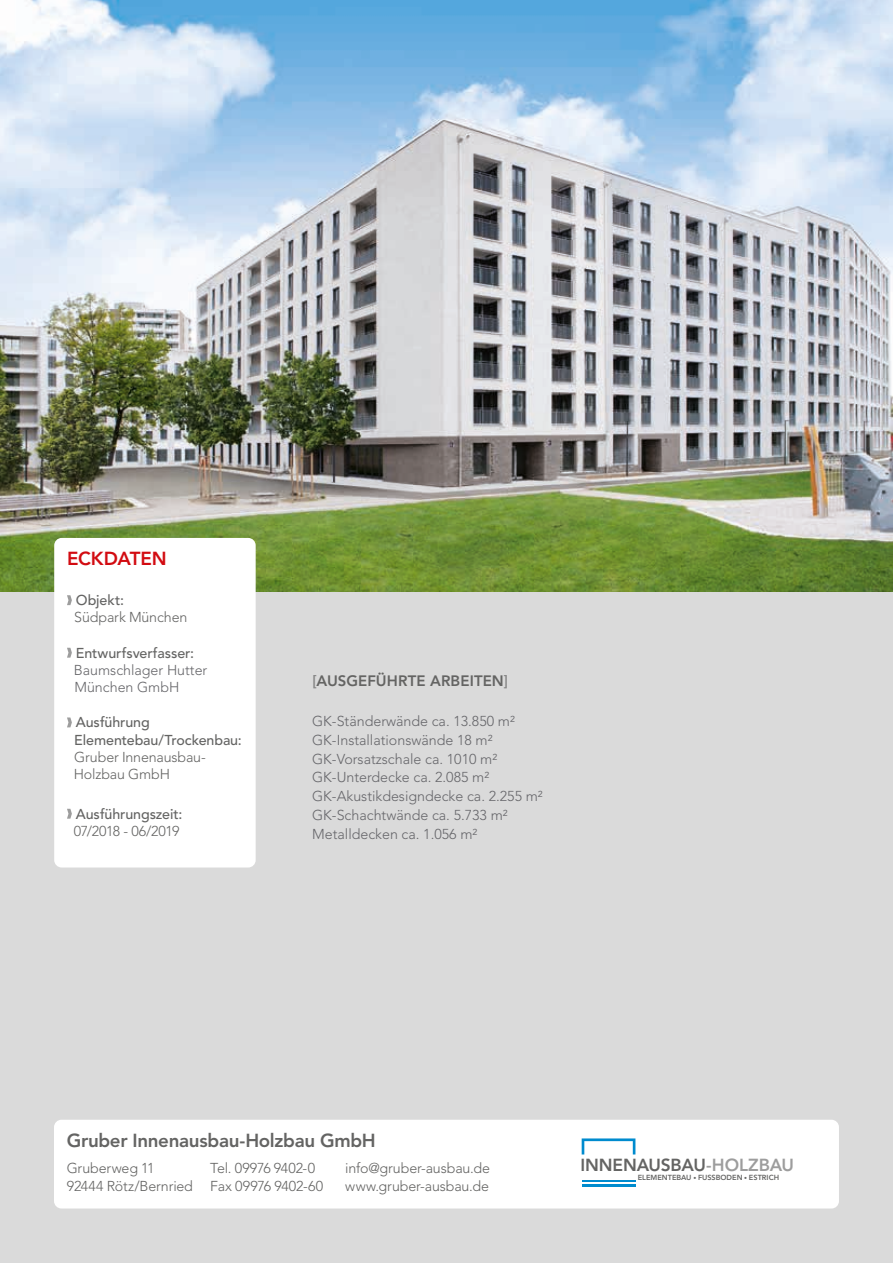
<style>
.page{position:relative;width:893px;height:1263px;background:#dadada}
.page>*{position:absolute;margin:0;border:0;box-sizing:border-box;transform-origin:0 0}
.t1{font:800 18.75px "Avenir LT Std";letter-spacing:-.015em;color:#646463}
.t2{font:800 18.75px "Avenir LT Std";letter-spacing:-.005em;color:#d20b11}
.t3{font:800 17.4px "Avenir LT";letter-spacing:-.005em;color:#646463}
.t4{font:800 15px "Avenir LT Std";letter-spacing:.005em;color:#646463}
.t5{font:300 14.25px/18.8px "Avenir LT Std";color:#66666a}
.t6{font:300 14.25px/17.2px "Avenir LT Std";letter-spacing:-.01em;color:#646463}
.t7{font:500 14.25px/17.2px "Avenir LT Std";letter-spacing:-.005em;color:#646463}
.t8{font:800 7.35px "Avenir LT";color:#646463}
.s1{color:#878787}
.s2{color:#9d9d9d}
.s3{font-size:5.85px}
</style>
<div class="page">
<div style="left:54px;top:1120px;width:785px;height:88px;background:#fff;border-radius:7px"></div>
<hr style="left:582px;top:1184px;width:53px;height:2px;background:#008bce">
<hr style="left:582px;top:1180px;width:53px;height:1px;background:#008bce">
<svg style="left:582px;top:1138px;width:53px;height:16px"></svg>
<img style="left:0;top:0;width:893px;height:591px">
<div style="left:54px;top:538px;width:202px;height:329px;background:#fff;border-radius:7px"></div>
<svg style="left:67px;top:595px;width:5px;height:10px"></svg>
<svg style="left:67px;top:648px;width:5px;height:10px"></svg>
<svg style="left:67px;top:717px;width:5px;height:10px"></svg>
<svg style="left:67px;top:809px;width:5px;height:10px"></svg>
<h1 class="t2" style="left:67px;top:547px;width:101px">ECKDATEN</h1>
<p class="t7" style="left:76px;top:592px;width:50px">Objekt:</p>
<p class="t6" style="left:74px;top:609px;width:115px">Südpark München</p>
<p class="t7" style="left:76px;top:644px;width:120px">Entwurfsverfasser:</p>
<p class="t5" style="left:74px;top:661px;width:135px;line-height:17.2px">Baumschlager Hutter<br>München GmbH</p>
<p class="t7" style="left:74px;top:714px;width:169px">Ausführung<br>Elementebau/Trockenbau:</p>
<p class="t6" style="left:74px;top:748px;width:134px">Gruber Innenausbau-<br>Holzbau GmbH</p>
<p class="t7" style="left:76px;top:805px;width:108px">Ausführungszeit:</p>
<p class="t6" style="left:74px;top:822px;width:107px">07/2018 - 06/2019</p>
<p class="t4" style="left:313px;top:672px;width:197px"><span class="s1">[</span>AUSGEFÜHRTE ARBEITEN<span class="s1">]</span></p>
<p class="t5" style="left:312px;top:712px;width:232px">GK-Ständerwände ca. 13.850 m²<br>GK-Installationswände 18 m²<br>GK-Vorsatzschale ca. 1010 m²<br>GK-Unterdecke ca. 2.085 m²<br>GK-Akustikdesigndecke ca. 2.255 m²<br>GK-Schachtwände ca. 5.733 m²<br>Metalldecken ca. 1.056 m²</p>
<h1 class="t1" style="left:67px;top:1129px;width:311px">Gruber Innenausbau-Holzbau GmbH</h1>
<p class="t6" style="left:67px;top:1160px;width:89px">Gruberweg 11</p>
<p class="t6" style="left:210px;top:1160px;width:106px">Tel. 09976 9402-0</p>
<p class="t6" style="left:345px;top:1160px;width:146px">info@gruber-ausbau.de</p>
<p class="t6" style="left:67px;top:1178px;width:258px">92444 Rötz/Bernried Fax 09976 9402-60</p>
<p class="t6" style="left:345px;top:1178px;width:145px">www.gruber-ausbau.de</p>
<p class="t3" style="left:580px;top:1154px;width:215px">INNENAUSBAU<span class="s2">-HOLZBAU</span></p>
<p class="t8" style="left:638px;top:1173px;width:143px">ELEMENTEBAU <span class="s3">•</span> FUSSBODEN <span class="s3">•</span> ESTRICH</p>
</div>
